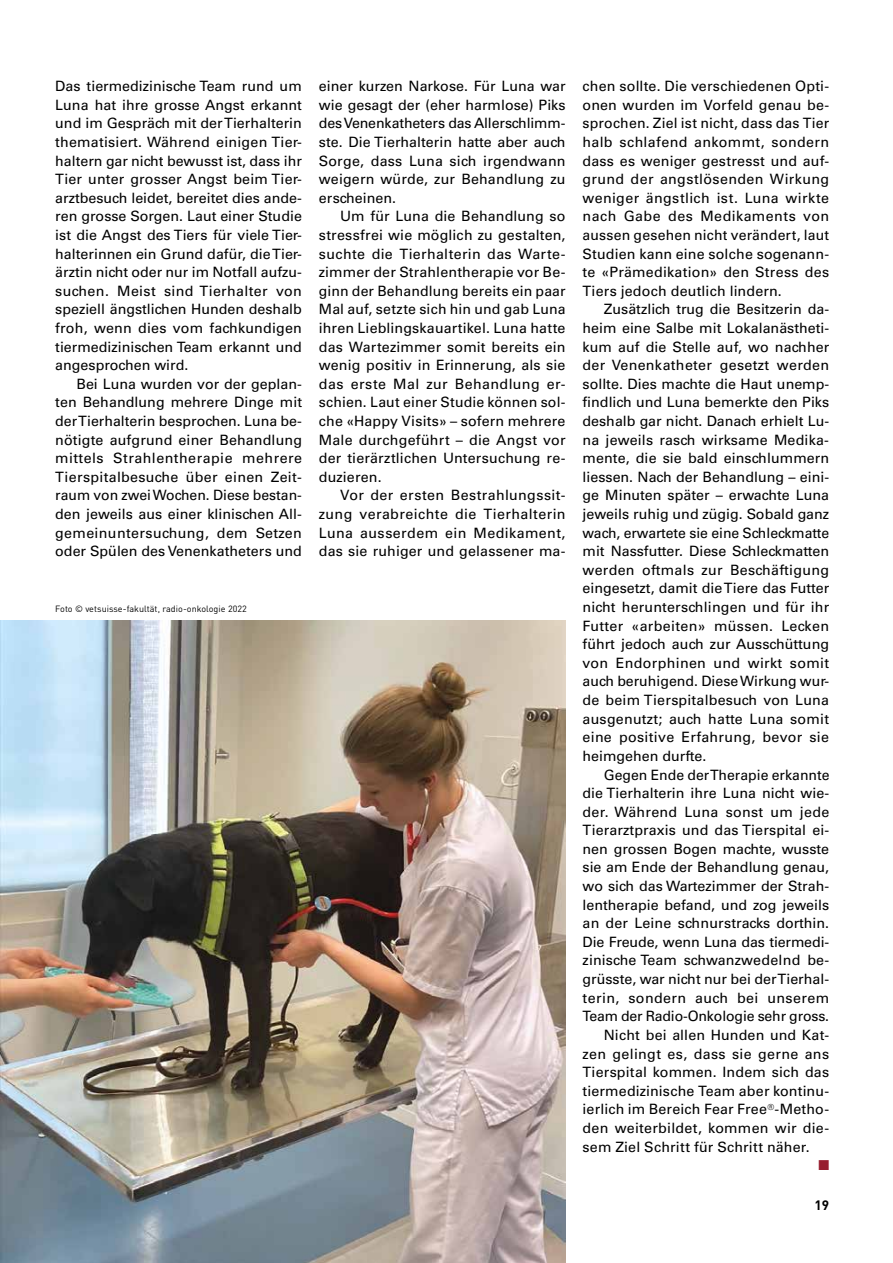
<style>
.page{position:relative;width:893px;height:1263px;background:#fff}
.page>*{position:absolute;margin:0;border:0;box-sizing:border-box;transform-origin:0 0}
.t1{font:14.25px/18.6px "Univers LT Std";letter-spacing:.005em;color:#000;text-align:justify}
.t2{font:14.25px "Univers LT Std";letter-spacing:.025em;color:#000}
.t3{font:14.25px "Univers LT Std";letter-spacing:.03em;color:#000}
.t4{font:14.25px "Zapf Dingbats";color:#971d2e}
.t5{font:700 13.5px "DIN";color:#000}
.t6{font:9px "DIN";letter-spacing:.005em;color:#000}
</style>
<div class="page">
<img style="left:0;top:621px;width:566px;height:642px">
<p class="t1" style="left:55px;top:77px;width:248px">Das tiermedizinische Team rund um Luna hat ihre grosse Angst erkannt und im Gespräch mit der Tierhalterin thematisiert. Während einigen Tier&shy;haltern gar nicht bewusst ist, dass ihr Tier unter grosser Angst beim Tier&shy;arztbesuch leidet, bereitet dies ande&shy;ren grosse Sorgen. Laut einer Studie ist die Angst des Tiers für viele Tier&shy;halterinnen ein Grund dafür, die Tier&shy;ärztin nicht oder nur im Notfall aufzu&shy;suchen. Meist sind Tierhalter von speziell ängstlichen Hunden deshalb froh, wenn dies vom fachkundigen tiermedizinischen Team erkannt und angesprochen wird.</p>
<p class="t1" style="left:55px;top:375px;width:248px;text-indent:21px">Bei Luna wurden vor der geplan&shy;ten Behandlung mehrere Dinge mit der Tierhalterin besprochen. Luna be&shy;nötigte aufgrund einer Behandlung mittels Strahlentherapie mehrere Tierspitalbesuche über einen Zeit&shy;raum von zwei Wochen. Diese bestan&shy;den jeweils aus einer klinischen All&shy;gemeinuntersuchung, dem Setzen oder Spülen des Venenkatheters und</p>
<p class="t6" style="left:55px;top:603px;width:193px">Foto © vetsuisse-fakultät, radio-onkologie 2022</p>
<p class="t1" style="left:319px;top:77px;width:248px">einer kurzen Narkose. Für Luna war wie gesagt der (eher harmlose) Piks des Venenkatheters das Allerschlimm&shy;ste. Die Tierhalterin hatte aber auch Sorge, dass Luna sich irgendwann weigern würde, zur Behandlung zu erscheinen.</p>
<p class="t1" style="left:319px;top:207px;width:248px;text-indent:21px">Um für Luna die Behandlung so stressfrei wie möglich zu gestalten, suchte die Tierhalterin das Warte&shy;zimmer der Strahlentherapie vor Be&shy;ginn der Behandlung bereits ein paar Mal auf, setzte sich hin und gab Luna ihren Lieblingskauartikel. Luna hatte das Wartezimmer somit bereits ein wenig positiv in Erinnerung, als sie das erste Mal zur Behandlung er&shy;schien. Laut einer Studie können sol&shy;che «Happy Visits» – sofern mehrere Male durchgeführt – die Angst vor der tierärztlichen Untersuchung re&shy;duzieren.</p>
<p class="t1" style="left:319px;top:486px;width:248px;text-indent:21px">Vor der ersten Bestrahlungssit&shy;zung verabreichte die Tierhalterin Luna ausserdem ein Medikament, das sie ruhiger und gelassener ma-</p>
<p class="t1" style="left:583px;top:77px;width:248px">chen sollte. Die verschiedenen Opti&shy;onen wurden im Vorfeld genau be&shy;sprochen. Ziel ist nicht, dass das Tier halb schlafend ankommt, sondern dass es weniger gestresst und auf&shy;grund der angstlösenden Wirkung weniger ängstlich ist. Luna wirkte nach Gabe des Medikaments von aussen gesehen nicht verändert, laut Studien kann eine solche sogenann&shy;te «Prämedikation» den Stress des Tiers jedoch deutlich lindern.</p>
<p class="t1" style="left:583px;top:300px;width:248px;text-indent:21px">Zusätzlich trug die Besitzerin da&shy;heim eine Salbe mit Lokalanästheti&shy;kum auf die Stelle auf, wo nachher der Venenkatheter gesetzt werden sollte. Dies machte die Haut unemp&shy;findlich und Luna bemerkte den Piks deshalb gar nicht. Danach erhielt Lu&shy;na jeweils rasch wirksame Medika&shy;mente, die sie bald einschlummern liessen. Nach der Behandlung – eini&shy;ge Minuten später – erwachte Luna jeweils ruhig und zügig. Sobald ganz wach, erwartete sie eine Schleckmatte mit Nassfutter. Diese Schleckmatten werden oftmals zur Beschäftigung eingesetzt, damit die Tiere das Futter nicht herunterschlingen und für ihr Futter «arbeiten» müssen. Lecken führt jedoch auch zur Ausschüttung von Endorphinen und wirkt somit auch beruhigend. Diese Wirkung wur&shy;de beim Tierspitalbesuch von Luna ausgenutzt; auch hatte Luna somit eine positive Erfahrung, bevor sie heimgehen durfte.</p>
<p class="t1" style="left:604px;top:765px;width:227px">Gegen Ende der Therapie erkannte</p>
<p class="t1" style="left:583px;top:784px;width:248px">die Tierhalterin ihre Luna nicht wie-</p>
<p class="t1" style="left:583px;top:802px;width:248px">der. Während Luna sonst um jede</p>
<p class="t1" style="left:583px;top:821px;width:248px">Tierarztpraxis und das Tierspital ei-</p>
<p class="t1" style="left:583px;top:840px;width:248px">nen grossen Bogen machte, wusste</p>
<p class="t1" style="left:583px;top:858px;width:248px">sie am Ende der Behandlung genau,</p>
<p class="t1" style="left:583px;top:877px;width:248px">wo sich das Wartezimmer der Strah-</p>
<p class="t1" style="left:583px;top:895px;width:248px">lentherapie befand, und zog jeweils</p>
<p class="t1" style="left:583px;top:914px;width:248px">an der Leine schnurstracks dorthin.</p>
<p class="t1" style="left:583px;top:933px;width:248px">Die Freude, wenn Luna das tiermedi-</p>
<p class="t1" style="left:583px;top:951px;width:248px">zinische Team schwanzwedelnd be-</p>
<p class="t1" style="left:583px;top:970px;width:248px">grüsste, war nicht nur bei der Tierhal-</p>
<p class="t3" style="left:583px;top:989px;width:248px">terin, sondern auch bei unserem</p>
<p class="t1" style="left:583px;top:1007px;width:248px">Team der Radio-Onkologie sehr gross.</p>
<p class="t1" style="left:604px;top:1026px;width:227px">Nicht bei allen Hunden und Kat-</p>
<p class="t2" style="left:583px;top:1045px;width:248px">zen gelingt es, dass sie gerne ans</p>
<p class="t1" style="left:583px;top:1063px;width:248px">Tierspital kommen. Indem sich das</p>
<p class="t1" style="left:583px;top:1081px;width:248px">tiermedizinische Team aber kontinu-</p>
<p class="t1" style="left:583px;top:1100px;width:248px">ierlich im Bereich Fear Free<sup>®</sup>-Metho-</p>
<p class="t1" style="left:583px;top:1119px;width:248px">den weiterbildet, kommen wir die-</p>
<p class="t1" style="left:583px;top:1137px;width:229px">sem Ziel Schritt für Schritt näher.</p>
<p class="t4" style="left:818px;top:1158px;width:12px">■</p>
<p class="t5" style="left:814px;top:1197px;width:16px">19</p>
</div>
